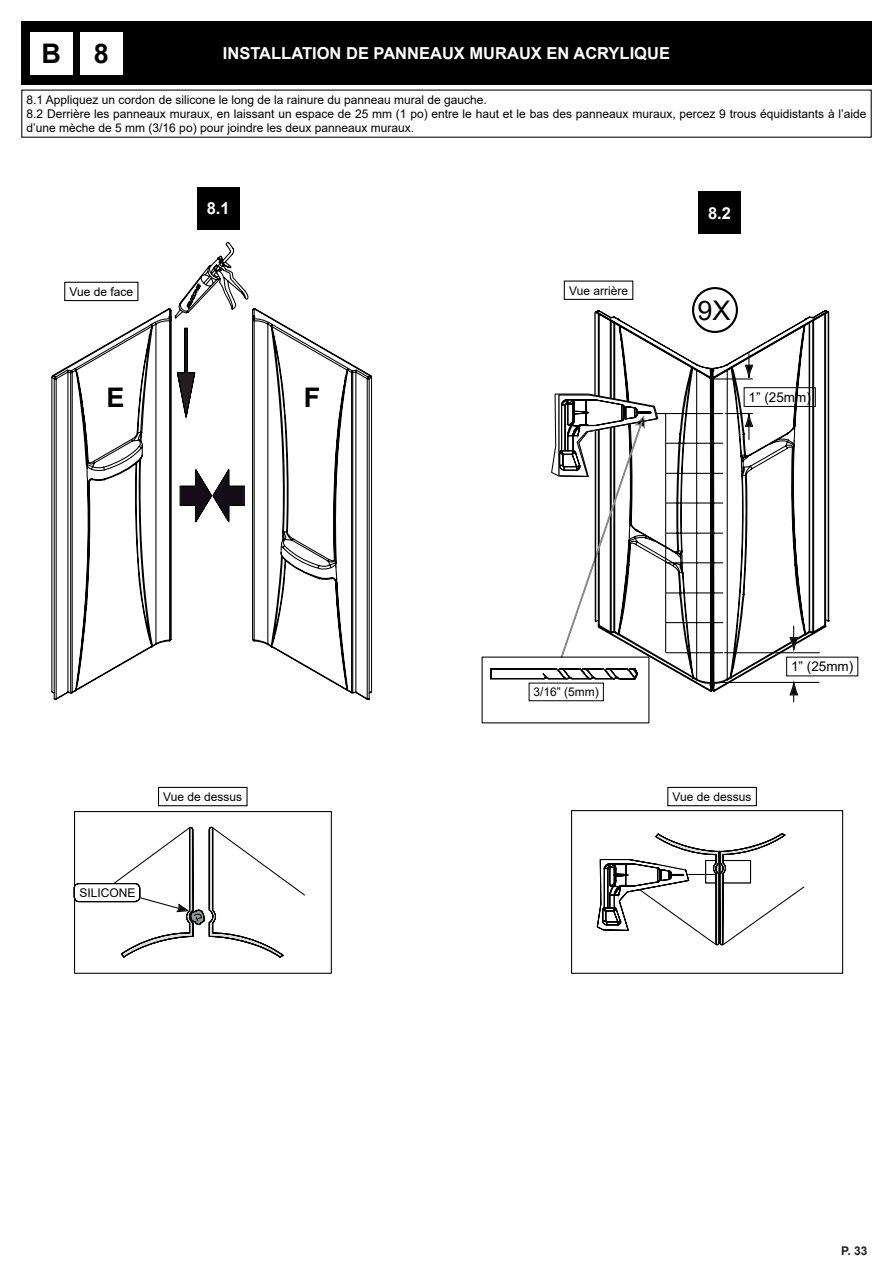
<style>
.page{position:relative;width:893px;height:1263px;background:#fff}
.page>*{position:absolute;margin:0;border:0;box-sizing:border-box;transform-origin:0 0}
.t1{font:700 27px "Arial";color:#000}
.t2{font:27px "Arial";color:#000}
.t3{font:700 16.5px "Arial";color:#fff}
.t4{font:13.5px "Arial";color:#000}
.t5{font:12px/14.4px "Arial";color:#000}
.t6{font:700 12px "Arial";color:#231f20}
</style>
<div class="page">
<svg style="left:73px;top:811px;width:259px;height:163px"></svg>
<svg style="left:571px;top:810px;width:273px;height:164px"></svg>
<div style="left:80px;top:888px;width:56px;height:9px;background:#fff"></div>
<div style="left:158px;top:787px;width:90px;height:19px;border:1px solid #000"></div>
<div style="left:667px;top:787px;width:90px;height:19px;border:1px solid #000"></div>
<div style="left:197px;top:187px;width:43px;height:43px;background:#000"></div>
<div style="left:698px;top:191px;width:43px;height:43px;background:#000"></div>
<div style="left:64px;top:282px;width:74px;height:19px;border:1px solid #000"></div>
<div style="left:564px;top:281px;width:69px;height:19px;border:1px solid #000"></div>
<div style="left:692px;top:287px;width:46px;height:46px;border:2px solid #000;border-radius:50%"></div>
<svg style="left:51px;top:308px;width:321px;height:393px"></svg>
<svg style="left:174px;top:242px;width:74px;height:283px"></svg>
<svg style="left:51px;top:376px;width:5px;height:319px;background:#808080"></svg>
<svg style="left:368px;top:376px;width:5px;height:319px"></svg>
<svg style="left:490px;top:311px;width:340px;height:392px"></svg>
<hr style="left:594px;top:312px;width:2px;height:83px;background:#231f20">
<div style="left:21px;top:21px;width:851px;height:64px;background:#000"></div>
<div style="left:80px;top:32px;width:43px;height:42px;background:#fff"></div>
<div style="left:30px;top:32px;width:43px;height:42px;background:#fff"></div>
<p class="t1" style="left:42px;top:34px;width:21px">B</p>
<p class="t1" style="left:94px;top:34px;width:17px">8</p>
<p class="t3" style="left:223px;top:42px;width:449px">INSTALLATION DE PANNEAUX MURAUX EN ACRYLIQUE</p>
<p class="t5" style="left:27px;top:92px;width:462px">8.1 Appliquez un cordon de silicone le long de la rainure du panneau mural de gauche.</p>
<p class="t5" style="left:27px;top:107px;width:841px">8.2 Derrière les panneaux muraux, en laissant un espace de 25 mm (1 po) entre le haut et le bas des panneaux muraux, percez 9 trous équidistants à l’aide d’une mèche de 5 mm (3/16 po) pour joindre les deux panneaux muraux.</p>
<p class="t3" style="left:207px;top:197px;width:24px">8.1</p>
<p class="t3" style="left:708px;top:201px;width:24px">8.2</p>
<p class="t5" style="left:70px;top:284px;width:65px">Vue de face</p>
<p class="t5" style="left:569px;top:283px;width:60px">Vue arrière</p>
<p class="t2" style="left:697px;top:292px;width:35px">9X</p>
<p class="t1" style="left:107px;top:378px;width:20px">E</p>
<p class="t1" style="left:304px;top:378px;width:18px">F</p>
<p class="t4" style="left:749px;top:388px;width:64px">1” (25mm)</p>
<p class="t5" style="left:534px;top:685px;width:67px">3/16” (5mm)</p>
<p class="t5" style="left:163px;top:789px;width:80px">Vue de dessus</p>
<p class="t5" style="left:673px;top:789px;width:80px">Vue de dessus</p>
<p class="t5" style="left:80px;top:885px;width:58px">SILICONE</p>
<p class="t4" style="left:791px;top:657px;width:64px">1” (25mm)</p>
<p class="t6" style="left:841px;top:1242px;width:28px">P. 33</p>
</div>
